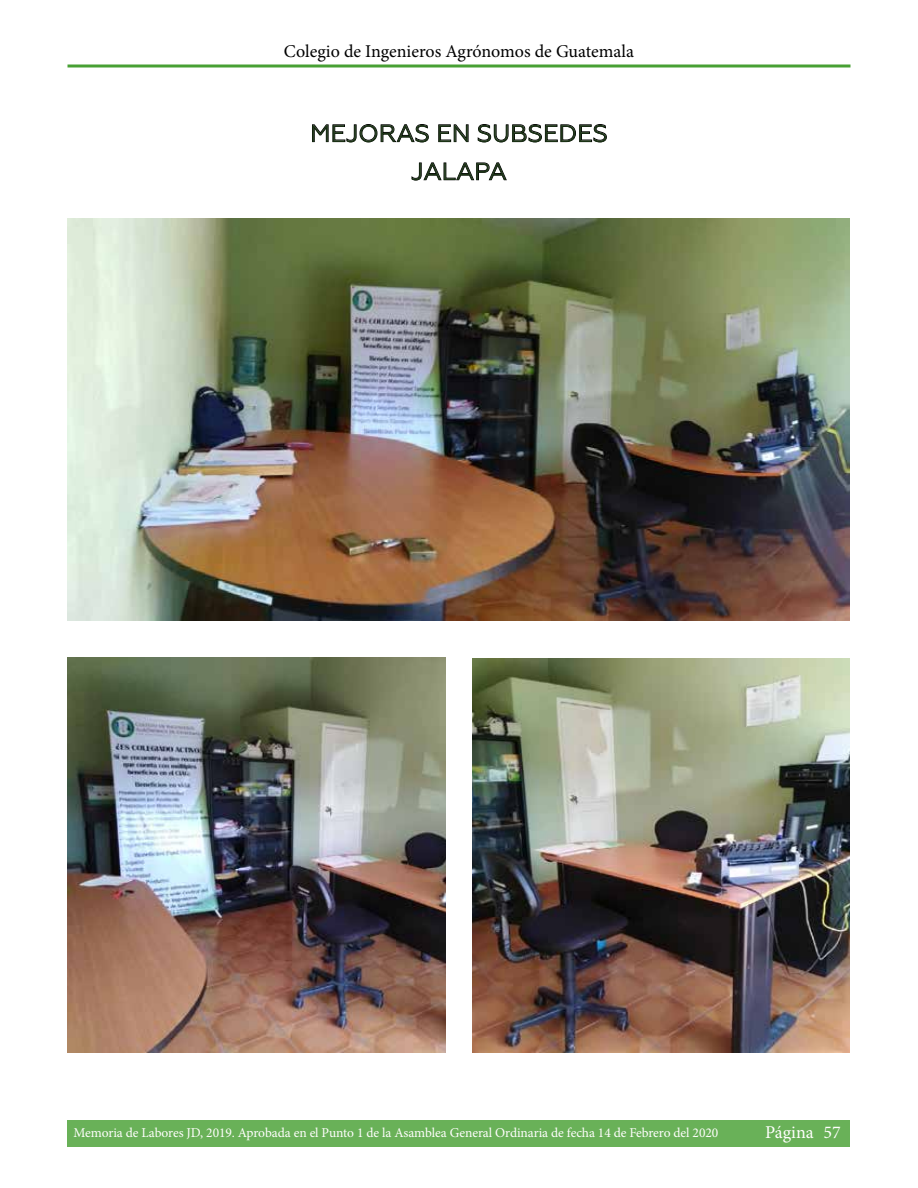
<style>
.page{position:relative;width:918px;height:1188px;background:#fff}
.page>*{position:absolute;margin:0;border:0;box-sizing:border-box;transform-origin:0 0}
.t1{font:24px/38.1px "Geometria";letter-spacing:.005em;color:#1b3315;text-align:center}
.t2{font:18px "Minion Pro";color:#000}
.t3{font:18px "Minion Pro";color:#fffefd}
.t4{font:13.5px "Minion Pro";letter-spacing:-.005em;color:#fffefd}
</style>
<div class="page">
<svg style="left:68px;top:64px;width:782px;height:4px"></svg>
<div style="left:68px;top:1120px;width:782px;height:27px;background:#69b158"></div>
<svg style="left:312px;top:124px;width:117px;height:19px"></svg>
<svg style="left:438px;top:124px;width:31px;height:18px"></svg>
<svg style="left:477px;top:124px;width:130px;height:19px"></svg>
<svg style="left:411px;top:162px;width:96px;height:19px"></svg>
<img style="left:68px;top:219px;width:782px;height:402px">
<img style="left:472px;top:658px;width:378px;height:395px">
<img style="left:68px;top:658px;width:378px;height:395px">
<h2 class="t2" style="left:284px;top:40px;width:352px">Colegio de Ingenieros Agrónomos de Guatemala</h2>
<h1 class="t1" style="left:310px;top:114px;width:299px">MEJORAS EN SUBSEDES<br>JALAPA</h1>
<p class="t4" style="left:73px;top:1124px;width:646px">Memoria de Labores JD, 2019. Aprobada en el Punto 1 de la Asamblea General Ordinaria de fecha 14 de Febrero del 2020</p>
<h2 class="t3" style="left:765px;top:1120px;width:77px">Página 57</h2>
</div>
